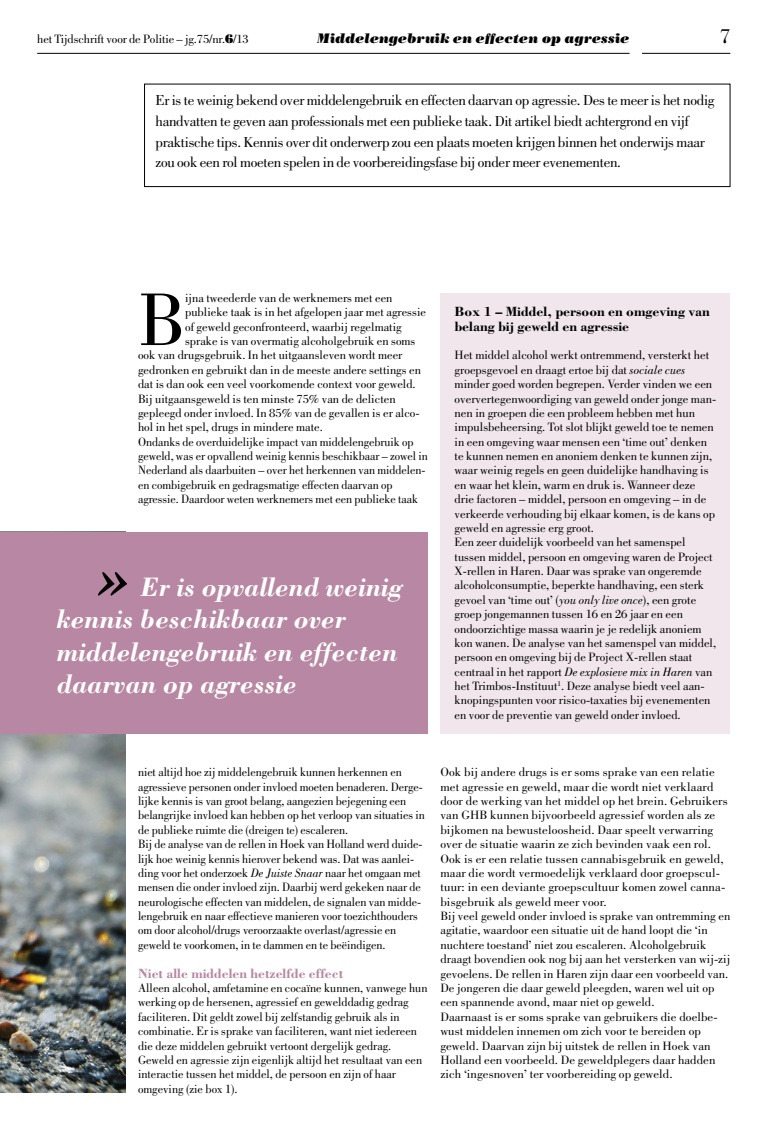
<style>
.page{position:relative;width:780px;height:1134px;background:#fff}
.page>*{position:absolute;margin:0;border:0;box-sizing:border-box;transform-origin:0 0}
.t1{font:77px "Bodoni";color:#000}
.t2{font:italic 700 27.5px/32.5px "Bodoni";color:#fff}
.t3{font:21.25px "Bodoni";color:#000}
.t4{font:15px/20.6px "Bodoni Std";letter-spacing:-.02em;color:#000}
.t5{font:700 13.75px/14.4px "Bodoni";color:#000}
.t6{font:italic 13.75px "Bodoni Std Poster";color:#000}
.t7{font:700 13.75px "Bodoni";color:#b787a3}
.t8{font:12.5px/14.4px "Bodoni";color:#000}
.s1{font-family:"Bodoni Poster"}
.s2{font-style:italic}
</style>
<div class="page">
<div style="left:440px;top:293px;width:290px;height:440px;background:#f0e6ec"></div>
<img style="left:0;top:733px;width:126px;height:359px">
<hr style="left:37px;top:53px;width:592px;height:1px;background:#000">
<hr style="left:642px;top:53px;width:88px;height:1px;background:#000">
<div style="left:0;top:532px;width:428px;height:201px;background:#b787a3"></div>
<svg style="left:98px;top:572px;width:29px;height:24px"></svg>
<div style="left:144px;top:84px;width:586px;height:103px;border:1px solid #000"></div>
<p class="t8" style="left:37px;top:32px;width:213px">het Tijdschrift voor de Politie – jg.75/nr.<span class="s1">6</span>/13</p>
<p class="t6" style="left:317px;top:30px;width:314px">Middelengebruik en effecten op agressie</p>
<h3 class="t3" style="left:719px;top:24px;width:12px">7</h3>
<p class="t4" style="left:155px;top:90px;width:560px">Er is te weinig bekend over middelengebruik en effecten daarvan op agressie. Des te meer is het nodig handvatten te geven aan professionals met een publieke taak. Dit artikel biedt achtergrond en vijf praktische tips. Kennis over dit onderwerp zou een plaats moeten krijgen binnen het onderwijs maar zou ook een rol moeten spelen in de voorbereidingsfase bij onder meer evenementen.</p>
<h1 class="t1" style="left:138px;top:277px;width:49px">B</h1>
<p class="t8" style="left:185px;top:291px;width:209px">ijna tweederde van de werknemers met een</p>
<p class="t8" style="left:185px;top:305px;width:242px">publieke taak is in het afgelopen jaar met agressie</p>
<p class="t8" style="left:185px;top:319px;width:218px">of geweld geconfronteerd, waarbij regelmatig</p>
<p class="t8" style="left:185px;top:334px;width:232px">sprake is van overmatig alcoholgebruik en soms</p>
<p class="t8" style="left:138px;top:348px;width:266px">ook van drugsgebruik. In het uitgaansleven wordt meer</p>
<p class="t8" style="left:138px;top:362px;width:284px">gedronken en gebruikt dan in de meeste andere settings en</p>
<p class="t8" style="left:138px;top:377px;width:279px">dat is dan ook een veel voorkomende context voor geweld.</p>
<p class="t8" style="left:138px;top:391px;width:259px">Bij uitgaansgeweld is ten minste 75% van de delicten</p>
<p class="t8" style="left:138px;top:406px;width:283px">gepleegd onder invloed. In 85% van de gevallen is er alco-</p>
<p class="t8" style="left:138px;top:420px;width:186px">hol in het spel, drugs in mindere mate.</p>
<p class="t8" style="left:138px;top:434px;width:277px">Ondanks de overduidelijke impact van middelengebruik op</p>
<p class="t8" style="left:138px;top:449px;width:291px">geweld, was er opvallend weinig kennis beschikbaar – zowel in</p>
<p class="t8" style="left:138px;top:463px;width:289px">Nederland als daarbuiten – over het herkennen van middelen-</p>
<p class="t8" style="left:138px;top:477px;width:256px">en combigebruik en gedragsmatige effecten daarvan op</p>
<p class="t8" style="left:138px;top:492px;width:281px">agressie. Daardoor weten werknemers met een publieke taak</p>
<h2 class="t2" style="left:57px;top:569px;width:347px;text-indent:84px">Er is opvallend weinig kennis beschikbaar over middelengebruik en effecten daarvan op agressie</h2>
<p class="t5" style="left:454px;top:304px;width:257px">Box 1 – Middel, persoon en omgeving van belang bij geweld en agressie</p>
<p class="t8" style="left:454px;top:348px;width:263px">Het middel alcohol werkt ontremmend, versterkt het groepsgevoel en draagt ertoe bij dat <span class="s2">sociale cues </span>minder goed worden begrepen. Verder vinden we een oververtegenwoordiging van geweld onder jonge man&shy;nen in groepen die een probleem hebben met hun impulsbeheersing. Tot slot blijkt geweld toe te nemen in een omgeving waar mensen een ‘time out’ denken te kunnen nemen en anoniem denken te kunnen zijn, waar weinig regels en geen duidelijke handhaving is en waar het klein, warm en druk is. Wanneer deze drie factoren – middel, persoon en omgeving – in de verkeerde verhouding bij elkaar komen, is de kans op geweld en agressie erg groot.<br>Een zeer duidelijk voorbeeld van het samenspel tussen middel, persoon en omgeving waren de Project X-rellen in Haren. Daar was sprake van ongeremde alcoholconsumptie, beperkte handhaving, een sterk gevoel van ‘time out’ (<span class="s2">you only live once</span>), een grote groep jongemannen tussen 16 en 26 jaar en een ondoorzichtige massa waarin je je redelijk anoniem kon wanen. De analyse van het samenspel van middel, persoon en omgeving bij de Project X-rellen staat centraal in het rapport <span class="s2">De explosieve mix in Haren</span> van het Trimbos-Instituut<sup>1</sup>. Deze analyse biedt veel aan&shy;knopingspunten voor risico-taxaties bij evenementen en voor de preventie van geweld onder invloed.</p>
<p class="t8" style="left:138px;top:765px;width:288px">niet altijd hoe zij middelengebruik kunnen herkennen en agressieve personen onder invloed moeten benaderen. Derge&shy;lijke kennis is van groot belang, aangezien bejegening een belangrijke invloed kan hebben op het verloop van situaties in de publieke ruimte die (dreigen te) escaleren.<br>Bij de analyse van de rellen in Hoek van Holland werd duide&shy;lijk hoe weinig kennis hierover bekend was. Dat was aanlei&shy;ding voor het onderzoek <span class="s2">De Juiste Snaar</span> naar het omgaan met mensen die onder invloed zijn. Daarbij werd gekeken naar de neurologische effecten van middelen, de signalen van midde&shy;lengebruik en naar effectieve manieren voor toezichthouders om door alcohol/drugs veroorzaakte overlast/agressie en geweld te voorkomen, in te dammen en te beëindigen.</p>
<p class="t7" style="left:138px;top:964px;width:207px">Niet alle middelen hetzelfde effect</p>
<p class="t8" style="left:138px;top:981px;width:291px">Alleen alcohol, amfetamine en cocaïne kunnen, vanwege hun werking op de hersenen, agressief en gewelddadig gedrag faciliteren. Dit geldt zowel bij zelfstandig gebruik als in combinatie. Er is sprake van faciliteren, want niet iedereen die deze middelen gebruikt vertoont dergelijk gedrag.<br>Geweld en agressie zijn eigenlijk altijd het resultaat van een interactie tussen het middel, de persoon en zijn of haar omgeving (zie box 1).</p>
<p class="t8" style="left:440px;top:765px;width:291px">Ook bij andere drugs is er soms sprake van een relatie met agressie en geweld, maar die wordt niet verklaard door de werking van het middel op het brein. Gebruikers van GHB kunnen bijvoorbeeld agressief worden als ze bijkomen na bewusteloosheid. Daar speelt verwarring over de situatie waarin ze zich bevinden vaak een rol.<br>Ook is er een relatie tussen cannabisgebruik en geweld, maar die wordt vermoedelijk verklaard door groepscul&shy;tuur: in een deviante groepscultuur komen zowel canna&shy;bisgebruik als geweld meer voor.<br>Bij veel geweld onder invloed is sprake van ontremming en agitatie, waardoor een situatie uit de hand loopt die ‘in nuchtere toestand’ niet zou escaleren. Alcoholgebruik draagt bovendien ook nog bij aan het versterken van wij-zij gevoelens. De rellen in Haren zijn daar een voorbeeld van.<br>De jongeren die daar geweld pleegden, waren wel uit op een spannende avond, maar niet op geweld.<br>Daarnaast is er soms sprake van gebruikers die doelbe&shy;wust middelen innemen om zich voor te bereiden op geweld. Daarvan zijn bij uitstek de rellen in Hoek van Holland een voorbeeld. De geweldplegers daar hadden zich ‘ingesnoven’ ter voorbereiding op geweld.</p>
</div>
